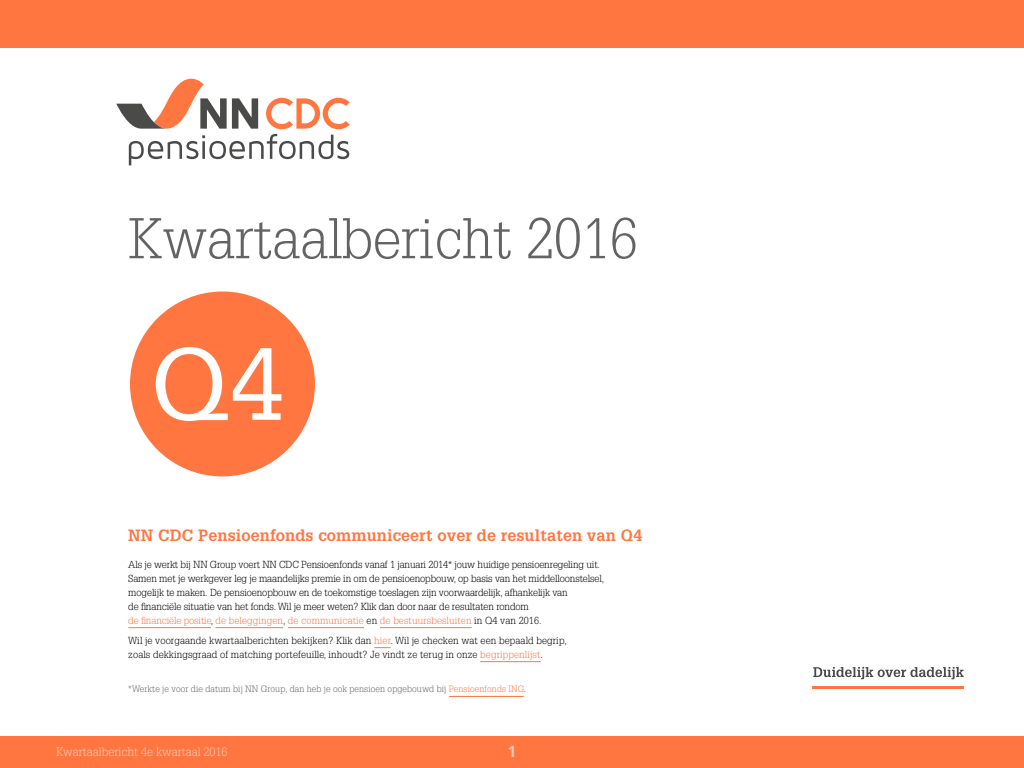
<style>
.page{position:relative;width:1024px;height:768px;background:#fff}
.page>*{position:absolute;margin:0;border:0;box-sizing:border-box;transform-origin:0 0}
.t1{font:100px "Glypha LT Std";color:#fff}
.t2{font:300 56px "Glypha LT Std";color:#646363}
.t3{font:700 16px "Glypha LT Std";letter-spacing:.01em;color:#ff7641}
.t4{font:700 16px "Frutiger LT Std";color:#ffc9b6}
.t5{font:300 12px "Glypha LT Std";color:#ffc9b6}
.t6{font:300 10px/14px "Glypha LT Std";letter-spacing:-.01em;color:#000}
.t7{font:300 10px/14px "Glypha LT Std";letter-spacing:.01em;color:#000}
.t8{font:300 9px "Glypha LT Std";letter-spacing:.01em;color:#646363}
.s1{color:#ff7641}
.s2{color:#000}
</style>
<div class="page">
<hr style="left:128px;top:627px;width:83px;height:1px;background:#ff7641">
<hr style="left:215px;top:627px;width:68px;height:1px;background:#ff7641">
<hr style="left:288px;top:627px;width:76px;height:1px;background:#ff7641">
<hr style="left:380px;top:627px;width:92px;height:1px;background:#ff7641">
<svg style="left:374px;top:647px;width:17px;height:1px"></svg>
<hr style="left:480px;top:661px;width:61px;height:1px;background:#ff7641">
<hr style="left:449px;top:696px;width:75px;height:1px;background:#ff7641">
<svg style="left:116px;top:79px;width:234px;height:86px"></svg>
<hr style="left:813px;top:686px;width:151px;height:2px;background:#ff7641">
<svg style="left:813px;top:667px;width:151px;height:12px"></svg>
<div style="left:130px;top:292px;width:185px;height:184px;background:#ff7641;border-radius:50%"></div>
<div style="left:0;top:0;width:1024px;height:48px;background:#ff7641"></div>
<div style="left:0;top:736px;width:1024px;height:32px;background:#ff7641"></div>
<h2 class="t2" style="left:128px;top:207px;width:511px">Kwartaalbericht 2016</h2>
<h1 class="t1" style="left:152px;top:324px;width:135px">Q4</h1>
<h3 class="t3" style="left:128px;top:526px;width:516px">NN CDC Pensioenfonds communiceert over de resultaten van Q4</h3>
<p class="t6" style="left:128px;top:557px;width:477px">Als je werkt bij NN Group voert NN CDC Pensioenfonds vanaf 1 januari 2014* jouw huidige pensioenregeling uit.<br>Samen met je werkgever leg je maandelijks premie in om de pensioenopbouw, op basis van het middelloonstelsel, mogelijk te maken. De pensioenopbouw en de toekomstige toeslagen zijn voorwaardelijk, afhankelijk van<br>de financiële situatie van het fonds. Wil je meer weten? Klik dan door naar de resultaten rondom<br><span class="s1">de financiële positie</span>, <span class="s1">de beleggingen</span>, <span class="s1">de communicatie</span> en <span class="s1">de bestuursbesluiten</span> in Q4 van 2016.</p>
<p class="t7" style="left:128px;top:633px;width:440px">Wil je voorgaande kwartaalberichten bekijken? Klik dan <span class="s1">hier</span>. Wil je checken wat een bepaald begrip, zoals dekkingsgraad of matching portefeuille, inhoudt? Je vindt ze terug in onze <span class="s1">begrippenlijst</span>.</p>
<p class="t8" style="left:128px;top:684px;width:399px">*Werkte je voor die datum bij NN Group, dan heb je ook pensioen opgebouwd bij <span class="s1">Pensioenfonds ING</span><span class="s2">.</span></p>
<p class="t5" style="left:56px;top:745px;width:173px">Kwartaalbericht 4e kwartaal 2016</p>
<h3 class="t4" style="left:508px;top:742px;width:10px">1</h3>
</div>
